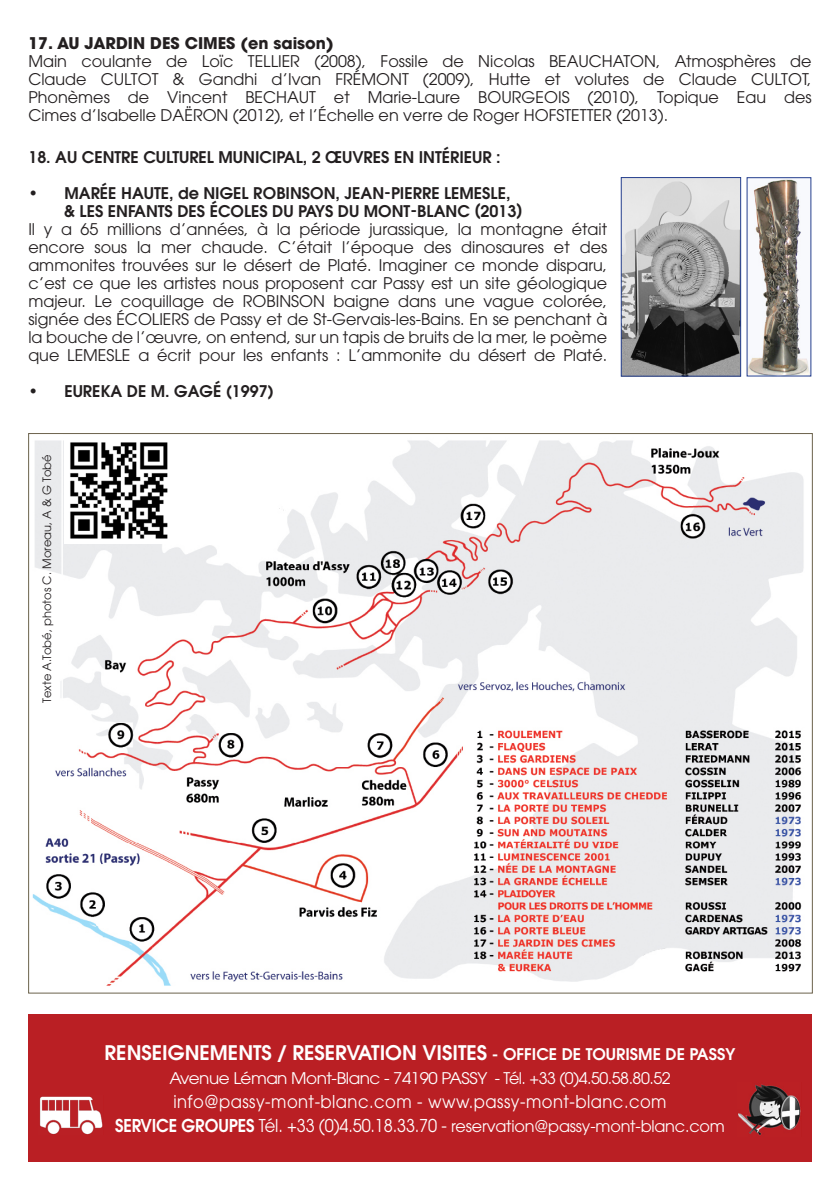
<style>
.page{position:relative;width:840px;height:1191px;background:#fff}
.page>*{position:absolute;margin:0;border:0;box-sizing:border-box;transform-origin:0 0}
.t1{font:600 20px "ITC Avant Garde Pro";color:#fff}
.t2{font:17.6px "ITC Avant Garde Pro";letter-spacing:.03em;color:#fff;scale:.93 1}
.t3{font:16px/18px "ITC Avant Garde Pro";color:#231f20;text-align:justify}
.t4{font:600 16px "ITC Avant Garde Pro";color:#231f20}
.t5{font:16px "ITC Avant Garde Pro";letter-spacing:-.01em;color:#fff}
.t6{font:16px "ITC Avant Garde Pro";letter-spacing:-.03em;color:#fff;scale:1.05 1}
.t7{font:700 16px "ITC Avant Garde Pro";color:#231f20}
.t8{font:11.6px "ITC Avant Garde Pro";color:#231f20}
.s1{font-size:16px}
.s2{font-weight:600;font-size:17.6px}
.s3{font-size:17.6px}
</style>
<div class="page">
<div style="left:28px;top:1014px;width:783px;height:147px;background:#ba1f24"></div>
<img style="left:32px;top:440px;width:772px;height:546px">
<img style="left:66px;top:440px;width:104px;height:102px">
<img style="left:622px;top:179px;width:116px;height:195px">
<div style="left:620px;top:177px;width:120px;height:199px;border:1px solid #253f8e"></div>
<img style="left:40px;top:1096px;width:63px;height:38px">
<img style="left:738px;top:1084px;width:63px;height:51px">
<img style="left:748px;top:179px;width:60px;height:195px">
<p class="t7" style="left:28px;top:32px;width:306px">17. AU JARDIN DES CIMES (en saison)</p>
<p class="t3" style="left:28px;top:52px;width:784px">Main coulante de Loïc TELLIER (2008), Fossile de Nicolas BEAUCHATON, Atmosphères de Claude CULTOT &amp; Gandhi d’Ivan FRÉMONT (2009), Hutte et volutes de Claude CULTOT, Phonèmes de Vincent BECHAUT et Marie-Laure BOURGEOIS (2010), Topique Eau des</p>
<p class="t3" style="left:28px;top:106px;width:641px">Cimes d’Isabelle DAËRON (2012), et l’Échelle en verre de Roger HOFSTETTER (2013).</p>
<p class="t4" style="left:28px;top:147px;width:473px">18. AU CENTRE CULTUREL MUNICIPAL, 2 ŒUVRES EN INTÉRIEUR :</p>
<p class="t4" style="left:28px;top:183px;width:483px">• MARÉE HAUTE, de NIGEL ROBINSON, JEAN-PIERRE LEMESLE,</p>
<p class="t4" style="left:64px;top:201px;width:459px">&amp; LES ENFANTS DES ÉCOLES DU PAYS DU MONT-BLANC (2013)</p>
<p class="t3" style="left:28px;top:220px;width:580px">Il y a 65 millions d’années, à la période jurassique, la montagne était</p>
<p class="t3" style="left:28px;top:238px;width:580px">encore sous la mer chaude. C’était l’époque des dinosaures et des</p>
<p class="t3" style="left:28px;top:256px;width:580px">ammonites trouvées sur le désert de Platé. Imaginer ce monde disparu,</p>
<p class="t3" style="left:28px;top:274px;width:580px">c’est ce que les artistes nous proposent car Passy est un site géologique majeur. Le coquillage de ROBINSON baigne dans une vague colorée,</p>
<p class="t3" style="left:28px;top:310px;width:580px">signée des ÉCOLIERS de Passy et de St-Gervais-les-Bains. En se penchant à la bouche de l’œuvre, on entend, sur un tapis de bruits de la mer, le poème que LEMESLE a écrit pour les enfants : L’ammonite du désert de Platé.</p>
<p class="t4" style="left:28px;top:381px;width:247px">• EUREKA DE M. GAGÉ (1997)</p>
<p class="t8" style="left:40px;top:702px;width:250px;rotate:-90deg">Texte A.Tobé, photos C. Moreau, A &amp; G Tobé</p>
<p class="t1" style="left:105px;top:1039px;width:631px">RENSEIGNEMENTS / RESERVATION VISITES <span class="s1">- OFFICE DE TOURISME DE PASSY</span></p>
<p class="t6" style="left:169px;top:1068px;width:478px">Avenue Léman Mont-Blanc - 74190 PASSY - Tél. +33 (0)4.50.58.80.52</p>
<p class="t2" style="left:173px;top:1091px;width:531px">info@passy-mont-blanc.com - www.passy-mont-blanc.com</p>
<p class="t5" style="left:115px;top:1116px;width:611px"><span class="s2">SERVICE GROUPES</span> <span class="s3">Tél. +33 (0)4.50.18.33.70 -</span> reservation@passy-mont-blanc.com</p>
</div>
